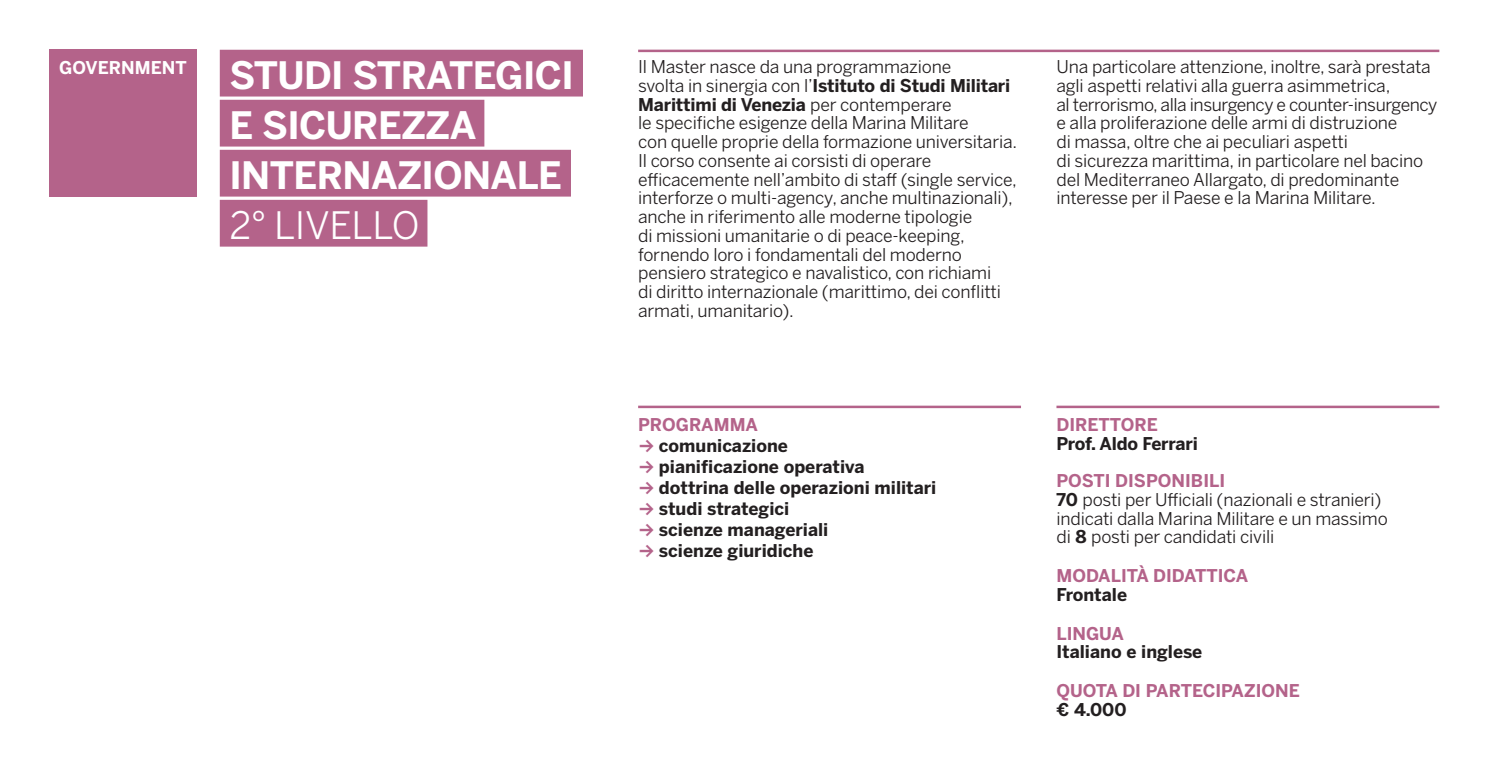
<style>
.page{position:relative;width:1489px;height:780px;background:#fff}
.page>*{position:absolute;margin:0;border:0;box-sizing:border-box;transform-origin:0 0}
.t1{font:700 37.5px "Benton Sans";letter-spacing:-.015em;color:#fff}
.t2{font:37.5px "Benton Sans";letter-spacing:-.01em;color:#fff}
.t3{font:17.5px/18.8px "Benton Sans";letter-spacing:-.01em;color:#231f20}
.t4{font:700 17.5px/18.8px "Benton Sans";color:#231f20}
.t5{font:700 17.5px "Benton Sans";color:#b4638a}
.t6{font:700 17.5px "Benton Sans";color:#fff}
.s1{font-weight:400}
.s2{font-family:"Termina";font-weight:600;color:#b4638a}
.s3{font-weight:700}
</style>
<div class="page">
<div style="left:50px;top:50px;width:147px;height:147px;background:#b4638a"></div>
<div style="left:220px;top:50px;width:363px;height:46px;background:#b4638a"></div>
<div style="left:220px;top:100px;width:264px;height:46px;background:#b4638a"></div>
<div style="left:220px;top:150px;width:351px;height:46px;background:#b4638a"></div>
<div style="left:220px;top:200px;width:207px;height:46px;background:#b4638a"></div>
<hr style="left:638px;top:50px;width:801px;height:2px;background:#b4638a">
<hr style="left:638px;top:405px;width:382px;height:3px;background:#b4638a">
<hr style="left:1056px;top:405px;width:383px;height:3px;background:#b4638a">
<p class="t6" style="left:59px;top:55px;width:129px">GOVERNMENT</p>
<p class="t3" style="left:638px;top:56px;width:315px">Il Master nasce da una programmazione</p>
<p class="t4" style="left:638px;top:75px;width:373px"><span class="s1">svolta in sinergia con l’</span>Istituto di Studi Militari<br>Marittimi di Venezia <span class="s1">per contemperare</span></p>
<p class="t3" style="left:638px;top:112px;width:332px">le specifiche esigenze della Marina Militare</p>
<p class="t3" style="left:638px;top:131px;width:380px">con quelle proprie della formazione universitaria.</p>
<p class="t3" style="left:638px;top:150px;width:380px">Il corso consente ai corsisti di operare efficacemente nell’ambito di staff (single service, interforze o multi-agency, anche multinazionali), anche in riferimento alle moderne tipologie</p>
<p class="t3" style="left:638px;top:225px;width:355px">di missioni umanitarie o di peace-keeping, fornendo loro i fondamentali del moderno pensiero strategico e navalistico, con richiami</p>
<p class="t3" style="left:638px;top:281px;width:364px">di diritto internazionale (marittimo, dei conflitti armati, umanitario).</p>
<p class="t1" style="left:229px;top:48px;width:346px">STUDI STRATEGICI</p>
<p class="t1" style="left:229px;top:98px;width:249px">E SICUREZZA</p>
<p class="t1" style="left:229px;top:148px;width:334px">INTERNAZIONALE</p>
<p class="t2" style="left:229px;top:198px;width:192px">2° LIVELLO</p>
<p class="t5" style="left:638px;top:411px;width:121px">PROGRAMMA</p>
<p class="t4" style="left:638px;top:435px;width:151px"><span class="s2">→</span> comunicazione</p>
<p class="t4" style="left:638px;top:456px;width:228px"><span class="s2">→</span> pianificazione operativa</p>
<p class="t4" style="left:638px;top:477px;width:300px"><span class="s2">→</span> dottrina delle operazioni militari</p>
<p class="t4" style="left:638px;top:498px;width:153px"><span class="s2">→</span> studi strategici</p>
<p class="t4" style="left:638px;top:519px;width:192px"><span class="s2">→</span> scienze manageriali</p>
<p class="t4" style="left:638px;top:540px;width:177px"><span class="s2">→</span> scienze giuridiche</p>
<p class="t3" style="left:1056px;top:56px;width:376px">Una particolare attenzione, inoltre, sarà prestata agli aspetti relativi alla guerra asimmetrica,</p>
<p class="t3" style="left:1056px;top:94px;width:382px">al terrorismo, alla insurgency e counter-insurgency</p>
<p class="t3" style="left:1056px;top:112px;width:342px">e alla proliferazione delle armi di distruzione</p>
<p class="t3" style="left:1056px;top:131px;width:293px">di massa, oltre che ai peculiari aspetti</p>
<p class="t3" style="left:1056px;top:150px;width:368px">di sicurezza marittima, in particolare nel bacino del Mediterraneo Allargato, di predominante interesse per il Paese e la Marina Militare.</p>
<p class="t5" style="left:1056px;top:411px;width:103px">DIRETTORE</p>
<p class="t4" style="left:1056px;top:433px;width:143px">Prof. Aldo Ferrari</p>
<p class="t5" style="left:1056px;top:468px;width:170px">POSTI DISPONIBILI</p>
<p class="t3" style="left:1056px;top:489px;width:326px"><span class="s3">70</span> posti per Ufficiali (nazionali e stranieri)</p>
<p class="t3" style="left:1056px;top:508px;width:333px">indicati dalla Marina Militare e un massimo</p>
<p class="t3" style="left:1056px;top:526px;width:219px">di <span class="s3">8</span> posti per candidati civili</p>
<p class="t5" style="left:1056px;top:563px;width:193px">MODALITÀ DIDATTICA</p>
<p class="t4" style="left:1056px;top:584px;width:72px">Frontale</p>
<p class="t5" style="left:1056px;top:620px;width:69px">LINGUA</p>
<p class="t4" style="left:1056px;top:642px;width:147px">Italiano e inglese</p>
<p class="t5" style="left:1056px;top:678px;width:245px">QUOTA DI PARTECIPAZIONE</p>
<p class="t4" style="left:1056px;top:699px;width:72px">€ 4.000</p>
</div>
